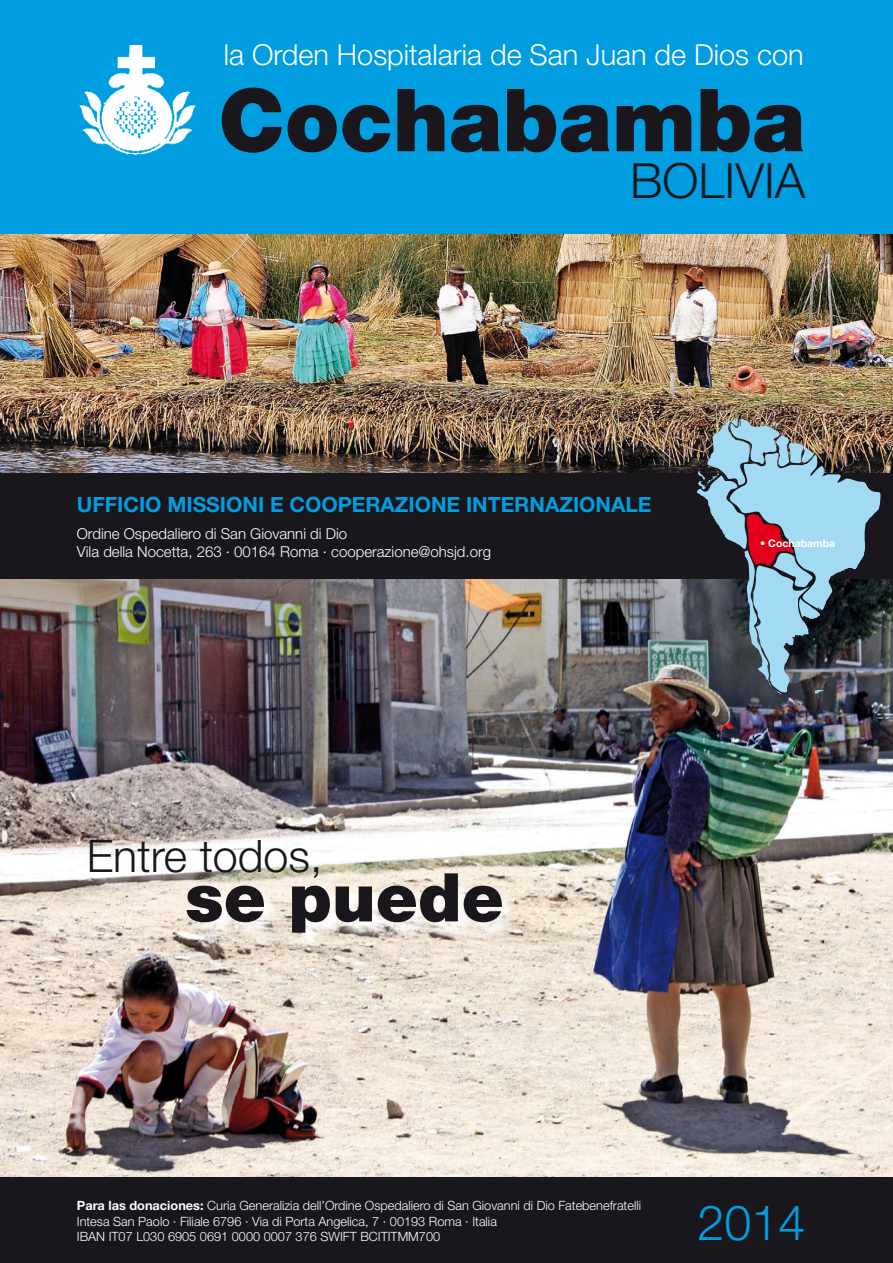
<style>
.page{position:relative;width:893px;height:1263px;background:#fff}
.page>*{position:absolute;margin:0;border:0;box-sizing:border-box;transform-origin:0 0}
.t1{font:900 87px "Helvetica Neue";color:#1a171c}
.t2{font:900 67.2px "Helvetica Neue";color:#1a171c}
.t3{font:300 48.6px "Helvetica Neue";color:#1a171c}
.t4{font:300 48.6px "Helvetica Neue";color:#009ee0}
.t5{font:300 44.85px "Helvetica Neue";color:#1a171c}
.t6{font:300 28.95px "Helvetica Neue";color:#fff}
.t7{font:700 21px "Helvetica Neue";color:#009ee0}
.t8{font:300 15px "Helvetica Neue";color:#fff}
.t9{font:300 12.75px "Helvetica Neue";color:#fff}
.t10{font:700 10.5px "Helvetica Neue";color:#fff}
.s1{font-weight:700}
</style>
<div class="page">
<img style="left:0;top:579px;width:893px;height:599px">
<img style="left:0;top:234px;width:893px;height:240px">
<div style="left:0;top:0;width:893px;height:234px;background:#009ee0"></div>
<div style="left:0;top:474px;width:893px;height:105px;background:#1a171c"></div>
<div style="left:0;top:1178px;width:893px;height:85px;background:#1a171c"></div>
<svg style="left:90px;top:840px;width:429px;height:111px"></svg>
<div style="left:694px;top:416px;width:199px;height:303px;background:#1a171c;opacity:.3"></div>
<svg style="left:695px;top:418px;width:127px;height:276px"></svg>
<img style="left:79px;top:45px;width:117px;height:110px">
<p class="t6" style="left:224px;top:37px;width:581px">la Orden Hospitalaria de San Juan de Dios con</p>
<p class="t1" style="left:219px;top:68px;width:588px">Cochabamba</p>
<p class="t3" style="left:630px;top:151px;width:177px">BOLIVIA</p>
<p class="t7" style="left:77px;top:492px;width:576px">UFFICIO MISSIONI E COOPERAZIONE INTERNAZIONALE</p>
<p class="t8" style="left:77px;top:524px;width:272px">Ordine Ospedaliero di San Giovanni di Dio</p>
<p class="t8" style="left:77px;top:542px;width:416px">Vila della Nocetta, 263 · 00164 Roma · cooperazione@ohsjd.org</p>
<p class="t10" style="left:760px;top:536px;width:77px">• Cochabamba</p>
<p class="t5" style="left:87px;top:829px;width:237px">Entre todos,</p>
<p class="t2" style="left:185px;top:857px;width:320px">se puede</p>
<p class="t9" style="left:77px;top:1198px;width:566px"><span class="s1">Para las donaciones:</span> Curia Generalizia dell’Ordine Ospedaliero di San Giovanni di Dio Fatebenefratelli</p>
<p class="t9" style="left:77px;top:1213px;width:422px">Intesa San Paolo · Filiale 6796 · Via di Porta Angelica, 7 · 00193 Roma · Italia</p>
<p class="t9" style="left:77px;top:1228px;width:365px">IBAN IT07 L030 6905 0691 0000 0007 376 SWIFT BCITITMM700</p>
<p class="t4" style="left:697px;top:1192px;width:109px">2014</p>
</div>
